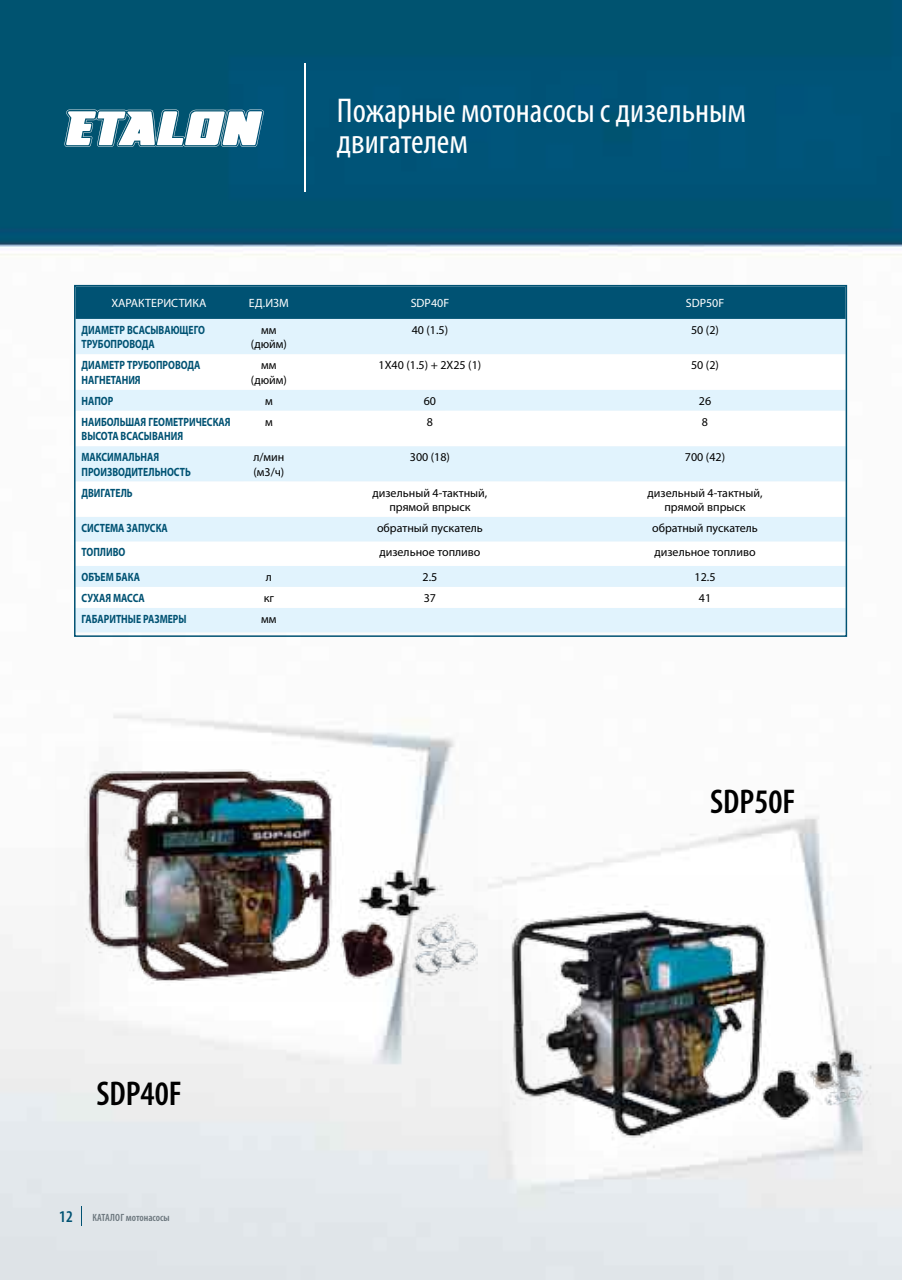
<style>
.page{position:relative;width:902px;height:1280px;background:#fff}
.page>*{position:absolute;margin:0;border:0;box-sizing:border-box;transform-origin:0 0}
.t1{font:condensed 34.5px/31.5px "Myriad Pro";color:#fff}
.t2{font:600 condensed 34.5px "Myriad Pro";color:#000}
.t3{font:600 condensed 16.5px "Myriad Pro";color:#005273}
.t4{font:12px/14.4px "Myriad Pro";color:#000;text-align:center}
.t5{font:700 12px/14.4px "Myriad Pro";color:#005273;scale:.8 1}
.t6{font:12px "Myriad Pro";color:#fff}
.t7{font:600 condensed 10.5px "Myriad Pro";color:#6a757c}
</style>
<div class="page">
<img style="left:0;top:0;width:901px;height:1280px">
<svg style="left:64px;top:110px;width:200px;height:37px"></svg>
<hr style="left:304px;top:63px;width:2px;height:129px;background:#fff">
<svg style="left:81px;top:1206px;width:1px;height:20px"></svg>
<div style="left:77px;top:288px;width:767px;height:31px;background:#005273"></div>
<div style="left:77px;top:319px;width:767px;height:313px;background:#e1f3fd"></div>
<svg style="left:77px;top:354px;width:767px;height:254px"></svg>
<div style="left:77px;top:517px;width:767px;height:24px;background:#e1f3fd"></div>
<div style="left:74px;top:285px;width:773px;height:352px;border:2px solid #005273"></div>
<img style="left:55px;top:741px;width:422px;height:261px">
<img style="left:498px;top:876px;width:375px;height:281px">
<h1 class="t1" style="left:337px;top:94px;width:410px">Пожарные мотонасосы с дизельным двигателем</h1>
<p class="t6" style="left:111px;top:296px;width:97px">ХАРАКТЕРИСТИКА</p>
<p class="t6" style="left:249px;top:296px;width:41px">ЕД.ИЗМ</p>
<p class="t6" style="left:410px;top:296px;width:40px">SDP40F</p>
<p class="t6" style="left:685px;top:296px;width:40px">SDP50F</p>
<p class="t5" style="left:81px;top:322px;width:156px">ДИАМЕТР ВСАСЫВАЮЩЕГО<br>ТРУБОПРОВОДА</p>
<p class="t4" style="left:251px;top:323px;width:37px">мм (дюйм)</p>
<p class="t4" style="left:411px;top:323px;width:38px">40 (1.5)</p>
<p class="t4" style="left:691px;top:323px;width:29px">50 (2)</p>
<p class="t5" style="left:81px;top:358px;width:150px">ДИАМЕТР ТРУБОПРОВОДА<br>НАГНЕТАНИЯ</p>
<p class="t4" style="left:251px;top:358px;width:37px">мм (дюйм)</p>
<p class="t4" style="left:378px;top:358px;width:104px">1X40 (1.5) + 2X25 (1)</p>
<p class="t4" style="left:691px;top:358px;width:29px">50 (2)</p>
<p class="t5" style="left:81px;top:393px;width:41px">НАПОР</p>
<p class="t4" style="left:265px;top:393px;width:9px">м</p>
<p class="t4" style="left:424px;top:393px;width:14px">60</p>
<p class="t4" style="left:698px;top:393px;width:14px">26</p>
<p class="t5" style="left:81px;top:414px;width:188px">НАИБОЛЬШАЯ ГЕОМЕТРИЧЕСКАЯ<br>ВЫСОТА ВСАСЫВАНИЯ</p>
<p class="t4" style="left:265px;top:414px;width:9px">м</p>
<p class="t4" style="left:427px;top:414px;width:8px">8</p>
<p class="t4" style="left:702px;top:414px;width:8px">8</p>
<p class="t5" style="left:81px;top:449px;width:137px">МАКСИМАЛЬНАЯ<br>ПРОИЗВОДИТЕЛЬНОСТЬ</p>
<p class="t4" style="left:253px;top:450px;width:33px;text-align:left">л/мин (м3/ч)</p>
<p class="t4" style="left:410px;top:450px;width:42px">300 (18)</p>
<p class="t4" style="left:685px;top:450px;width:42px">700 (42)</p>
<p class="t5" style="left:81px;top:485px;width:58px">ДВИГАТЕЛЬ</p>
<p class="t4" style="left:372px;top:485px;width:116px">дизельный 4-тактный, прямой впрыск</p>
<p class="t4" style="left:647px;top:485px;width:116px">дизельный 4-тактный, прямой впрыск</p>
<p class="t5" style="left:81px;top:520px;width:109px">СИСТЕМА ЗАПУСКА</p>
<p class="t4" style="left:377px;top:521px;width:107px">обратный пускатель</p>
<p class="t4" style="left:652px;top:521px;width:107px">обратный пускатель</p>
<p class="t5" style="left:81px;top:545px;width:56px">ТОПЛИВО</p>
<p class="t4" style="left:379px;top:545px;width:103px">дизельное топливо</p>
<p class="t4" style="left:654px;top:545px;width:103px">дизельное топливо</p>
<p class="t5" style="left:81px;top:569px;width:75px">ОБЪЕМ БАКА</p>
<p class="t4" style="left:266px;top:569px;width:8px">л</p>
<p class="t4" style="left:422px;top:569px;width:16px">2.5</p>
<p class="t4" style="left:694px;top:569px;width:22px">12.5</p>
<p class="t5" style="left:81px;top:590px;width:81px">СУХАЯ МАССА</p>
<p class="t4" style="left:264px;top:590px;width:12px">кг</p>
<p class="t4" style="left:424px;top:590px;width:14px">37</p>
<p class="t4" style="left:698px;top:590px;width:14px">41</p>
<p class="t5" style="left:81px;top:611px;width:133px">ГАБАРИТНЫЕ РАЗМЕРЫ</p>
<p class="t4" style="left:261px;top:611px;width:17px">мм</p>
<h1 class="t2" style="left:710px;top:780px;width:87px">SDP50F</h1>
<h1 class="t2" style="left:96px;top:1073px;width:87px">SDP40F</h1>
<h2 class="t3" style="left:59px;top:1206px;width:15px">12</h2>
<p class="t7" style="left:92px;top:1211px;width:79px">каталог мотонасосы</p>
</div>
